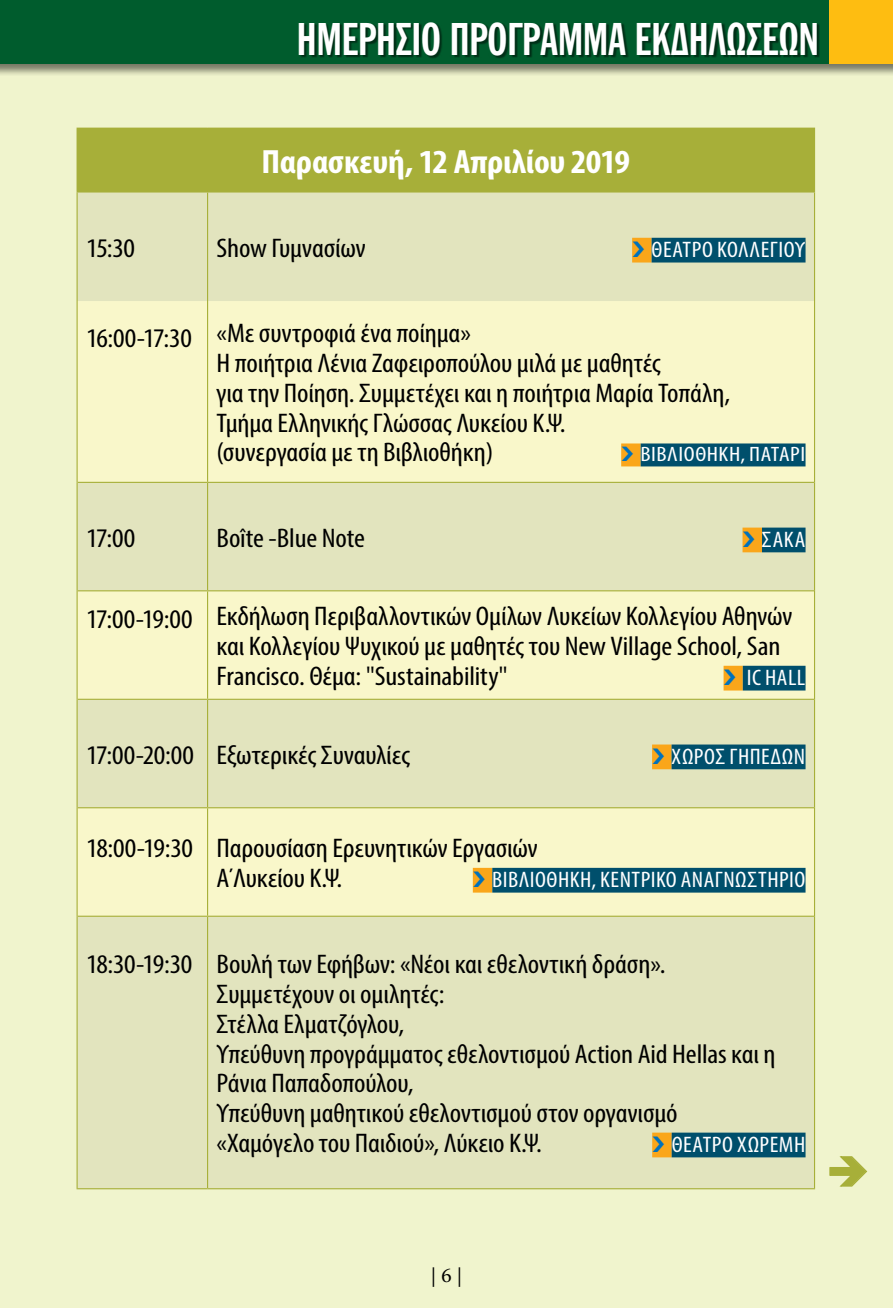
<style>
.page{position:relative;width:893px;height:1308px;background:#fff}
.page>*{position:absolute;margin:0;border:0;box-sizing:border-box;transform-origin:0 0}
.t1{font:800 45px "HLIAIA Con";color:#fff}
.t2{font:700 condensed 33.75px "Myriad Pro";letter-spacing:-.01em;color:#fff;scale:1.08 1}
.t3{font:condensed 27px/29.7px "Myriad Pro";letter-spacing:-.005em;color:#000;scale:1.11 1}
.t4{font:condensed 22.5px "Myriad Pro";letter-spacing:.02em;color:#fff;scale:1.08 1}
.t5{font:condensed 20.93px "Myriad Pro";color:#fff;scale:1.17 1}
.t6{font:20.25px "Warnock Pro";color:#000}
</style>
<div class="page">
<div style="left:0;top:0;width:893px;height:1307px;background:#f0f4cd"></div>
<div style="left:0;top:0;width:893px;height:77px;background:#000;opacity:.5"></div>
<div style="left:0;top:0;width:893px;height:64px;background:#005c2d"></div>
<div style="left:829px;top:0;width:64px;height:64px;background:#febd11"></div>
<div style="left:300px;top:23px;width:520px;height:35px;background:#000;opacity:.5"></div>
<div style="left:77px;top:128px;width:737px;height:64px;background:#a7af39"></div>
<div style="left:78px;top:192px;width:736px;height:996px;background:#e2e4be"></div>
<svg style="left:78px;top:301px;width:736px;height:614px;fill:#f9f7ca"></svg>
<hr style="left:207px;top:483px;width:1px;height:107px;background:#a7af39">
<hr style="left:207px;top:591px;width:1px;height:107px;background:#a7af39">
<hr style="left:207px;top:700px;width:1px;height:107px;background:#a7af39">
<hr style="left:207px;top:808px;width:1px;height:107px;background:#a7af39">
<hr style="left:207px;top:916px;width:1px;height:272px;background:#a7af39">
<hr style="left:208px;top:191px;width:607px;height:1px;background:#a7af39">
<hr style="left:207px;top:192px;width:1px;height:109px;background:#a7af39">
<hr style="left:207px;top:301px;width:1px;height:181px;background:#a7af39">
<hr style="left:208px;top:128px;width:607px;height:1px;background:#a7af39">
<hr style="left:814px;top:129px;width:1px;height:62px;background:#a7af39">
<hr style="left:77px;top:192px;width:1px;height:109px;background:#a7af39">
<hr style="left:814px;top:192px;width:1px;height:109px;background:#a7af39">
<hr style="left:77px;top:301px;width:1px;height:181px;background:#a7af39">
<hr style="left:814px;top:301px;width:1px;height:181px;background:#a7af39">
<hr style="left:77px;top:482px;width:1px;height:109px;background:#a7af39">
<hr style="left:814px;top:482px;width:1px;height:109px;background:#a7af39">
<hr style="left:77px;top:591px;width:1px;height:108px;background:#a7af39">
<hr style="left:814px;top:591px;width:1px;height:108px;background:#a7af39">
<hr style="left:77px;top:699px;width:1px;height:108px;background:#a7af39">
<hr style="left:814px;top:699px;width:1px;height:108px;background:#a7af39">
<hr style="left:77px;top:807px;width:1px;height:109px;background:#a7af39">
<hr style="left:814px;top:807px;width:1px;height:109px;background:#a7af39">
<hr style="left:77px;top:916px;width:1px;height:272px;background:#a7af39">
<hr style="left:814px;top:916px;width:1px;height:272px;background:#a7af39">
<hr style="left:78px;top:482px;width:130px;height:1px;background:#a7af39">
<hr style="left:208px;top:482px;width:606px;height:1px;background:#a7af39">
<hr style="left:78px;top:590px;width:130px;height:1px;background:#a7af39">
<hr style="left:208px;top:590px;width:606px;height:1px;background:#a7af39">
<hr style="left:78px;top:698px;width:130px;height:2px;background:#a7af39">
<hr style="left:208px;top:698px;width:606px;height:2px;background:#a7af39">
<hr style="left:78px;top:807px;width:130px;height:1px;background:#a7af39">
<hr style="left:208px;top:807px;width:606px;height:1px;background:#a7af39">
<hr style="left:78px;top:915px;width:130px;height:1px;background:#a7af39">
<hr style="left:208px;top:915px;width:606px;height:1px;background:#a7af39">
<hr style="left:77px;top:1188px;width:131px;height:1px;background:#a7af39">
<hr style="left:208px;top:1188px;width:607px;height:1px;background:#a7af39">
<div style="left:632px;top:238px;width:20px;height:24px;background:#faa61a"></div>
<div style="left:652px;top:238px;width:153px;height:24px;background:#004f6c"></div>
<div style="left:621px;top:443px;width:20px;height:23px;background:#faa61a"></div>
<div style="left:641px;top:443px;width:164px;height:23px;background:#004f6c"></div>
<div style="left:742px;top:527px;width:20px;height:25px;background:#faa61a"></div>
<div style="left:762px;top:527px;width:43px;height:25px;background:#004f6c"></div>
<div style="left:724px;top:666px;width:19px;height:24px;background:#faa61a"></div>
<div style="left:743px;top:666px;width:62px;height:24px;background:#004f6c"></div>
<div style="left:652px;top:744px;width:19px;height:25px;background:#faa61a"></div>
<div style="left:671px;top:744px;width:134px;height:25px;background:#004f6c"></div>
<div style="left:473px;top:868px;width:19px;height:24px;background:#faa61a"></div>
<div style="left:492px;top:868px;width:313px;height:24px;background:#004f6c"></div>
<div style="left:652px;top:1132px;width:20px;height:25px;background:#faa61a"></div>
<div style="left:672px;top:1132px;width:133px;height:25px;background:#004f6c"></div>
<svg style="left:829px;top:1156px;width:39px;height:31px"></svg>
<h1 class="t1" style="left:297px;top:15px;width:523px">ΗΜΕΡΗΣΙΟ ΠΡΟΓΡΑΜΜΑ ΕΚΔΗΛΩΣΕΩΝ</h1>
<p class="t2" style="left:261px;top:140px;width:343px">Παρασκευή, 12 Απριλίου 2019</p>
<p class="t3" style="left:86px;top:233px;width:46px">15:30</p>
<p class="t3" style="left:217px;top:233px;width:136px">Show Γυμνασίων</p>
<p class="t4" style="left:652px;top:236px;width:21px">Θέατρο</p>
<p class="t4" style="left:717px;top:236px;width:19px">Κολλεγίο</p>
<p class="t4" style="left:795px;top:236px;width:11px">Υ</p>
<p class="t3" style="left:217px;top:318px;width:464px;text-indent:-130px">16:00-17:30 «Με συντροφιά ένα ποίημα»<br>H ποιήτρια Λένια Ζαφειροπούλου μιλά με μαθητές<br>για την Ποίηση. Συμμετέχει και η ποιήτρια Μαρία Τοπάλη, Τμήμα Ελληνικής Γλώσσας Λυκείου Κ.Ψ.<br>(συνεργασία με τη Βιβλιοθήκη)</p>
<p class="t5" style="left:641px;top:441px;width:10px">βιβλιοθηκη</p>
<p class="t5" style="left:741px;top:441px;width:16px">, παταρι</p>
<p class="t3" style="left:86px;top:522px;width:46px">17:00</p>
<p class="t3" style="left:217px;top:522px;width:135px">Boîte -Blue Note</p>
<p class="t4" style="left:762px;top:525px;width:42px">ΣΑΚΑ</p>
<p class="t3" style="left:217px;top:601px;width:520px;text-indent:-130px">17:00-19:00 Εκδήλωση Περιβαλλοντικών Ομίλων Λυκείων Κολλεγίου Αθηνών και Κολλεγίου Ψυχικού με μαθητές του New Village School, San<br>Francisco. Θέμα: "Sustainability"</p>
<p class="t4" style="left:747px;top:664px;width:56px">ic hall</p>
<p class="t3" style="left:86px;top:739px;width:293px">17:00-20:00 Εξωτερικές Συναυλίες</p>
<p class="t4" style="left:671px;top:742px;width:73px">Χώρος Γηπέδων</p>
<p class="t3" style="left:217px;top:833px;width:291px;text-indent:-130px">18:00-19:30 Παρουσίαση Ερευνητικών Εργασιών<br>Α΄Λυκείου Κ.Ψ.</p>
<p class="t4" style="left:492px;top:866px;width:20px">Bιβλιοθήκη</p>
<p class="t4" style="left:591px;top:866px;width:18px">, κεντρικο</p>
<p class="t4" style="left:681px;top:866px;width:11px">αναγνωστηριο</p>
<p class="t3" style="left:217px;top:949px;width:505px;text-indent:-130px">18:30-19:30 Βουλή των Εφήβων: «Νέοι και εθελοντική δράση».<br>Συμμετέχουν οι ομιλητές:<br>Στέλλα Ελματζόγλου,<br>Υπεύθυνη προγράμματος εθελοντισμού Action Aid Hellas και η Ράνια Παπαδοπούλου,<br>Υπεύθυνη μαθητικού εθελοντισμού στον οργανισμό «Χαμόγελο του Παιδιού», Λύκειο Κ.Ψ.</p>
<p class="t4" style="left:672px;top:1130px;width:21px">Θέατρο</p>
<p class="t4" style="left:737px;top:1130px;width:12px">χωρεμη</p>
<p class="t6" style="left:430px;top:1263px;width:34px">| 6 |</p>
</div>
